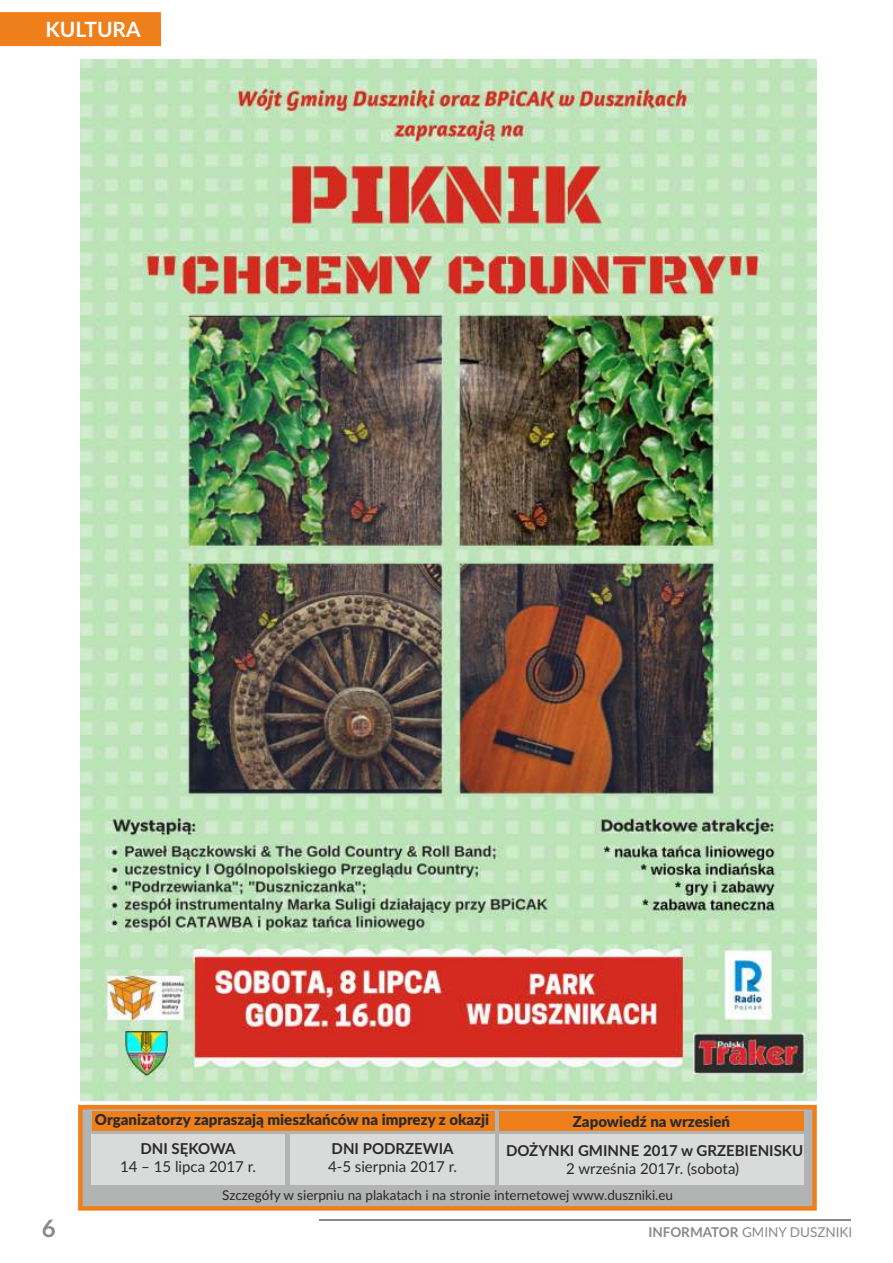
<style>
.page{position:relative;width:893px;height:1263px;background:#fff}
.page>*{position:absolute;margin:0;border:0;box-sizing:border-box;transform-origin:0 0}
.t1{font:700 24px "Lato";color:#898989}
.t2{font:700 21px "Lato";color:#fefefe}
.t3{font:900 15px "Lato";color:#2b2a29}
.t4{font:15px "Lato";color:#2b2a29}
.t5{font:700 15px "Lato";color:#2b2a29}
.t6{font:13.5px "Lato";color:#2b2a29}
.t7{font:13.5px "Lato";color:#898989}
.s1{font-weight:700}
</style>
<div class="page">
<svg style="left:78px;top:1104px;width:739px;height:107px;background:#c5a88d"></svg>
<hr style="left:319px;top:1219px;width:532px;height:2px;background:#898989">
<img style="left:80px;top:60px;width:737px;height:1041px">
<div style="left:0;top:12px;width:161px;height:34px;background:#ef7f1a"></div>
<div style="left:92px;top:1134px;width:193px;height:50px;background:#d9dada"></div>
<div style="left:290px;top:1134px;width:204px;height:50px;background:#d9dada"></div>
<div style="left:499px;top:1111px;width:304px;height:19px;background:#ef7f1a"></div>
<div style="left:499px;top:1134px;width:304px;height:50px;background:#d9dada"></div>
<div style="left:92px;top:1111px;width:402px;height:19px;background:#ef7f1a"></div>
<h2 class="t2" style="left:45px;top:20px;width:97px">KULTURA</h2>
<p class="t3" style="left:95px;top:1113px;width:396px">Organizatorzy zapraszają mieszkańców na imprezy z okazji</p>
<p class="t3" style="left:573px;top:1115px;width:159px">Zapowiedź na wrzesień</p>
<p class="t5" style="left:141px;top:1142px;width:97px">DNI SĘKOWA</p>
<p class="t4" style="left:120px;top:1160px;width:138px">14 – 15 lipca 2017 r.</p>
<p class="t5" style="left:332px;top:1142px;width:123px">DNI PODRZEWIA</p>
<p class="t4" style="left:328px;top:1160px;width:131px">4-5 sierpnia 2017 r.</p>
<p class="t5" style="left:506px;top:1144px;width:299px">DOŻYNKI GMINNE 2017 w GRZEBIENISKU</p>
<p class="t4" style="left:566px;top:1162px;width:174px">2 września 2017r. (sobota)</p>
<p class="t6" style="left:222px;top:1189px;width:452px">Szczegóły w sierpniu na plakatach i na stronie internetowej www.duszniki.eu</p>
<h1 class="t1" style="left:42px;top:1218px;width:15px">6</h1>
<p class="t7" style="left:648px;top:1226px;width:205px"><span class="s1">INFORMATOR</span> GMINY DUSZNIKI</p>
</div>
